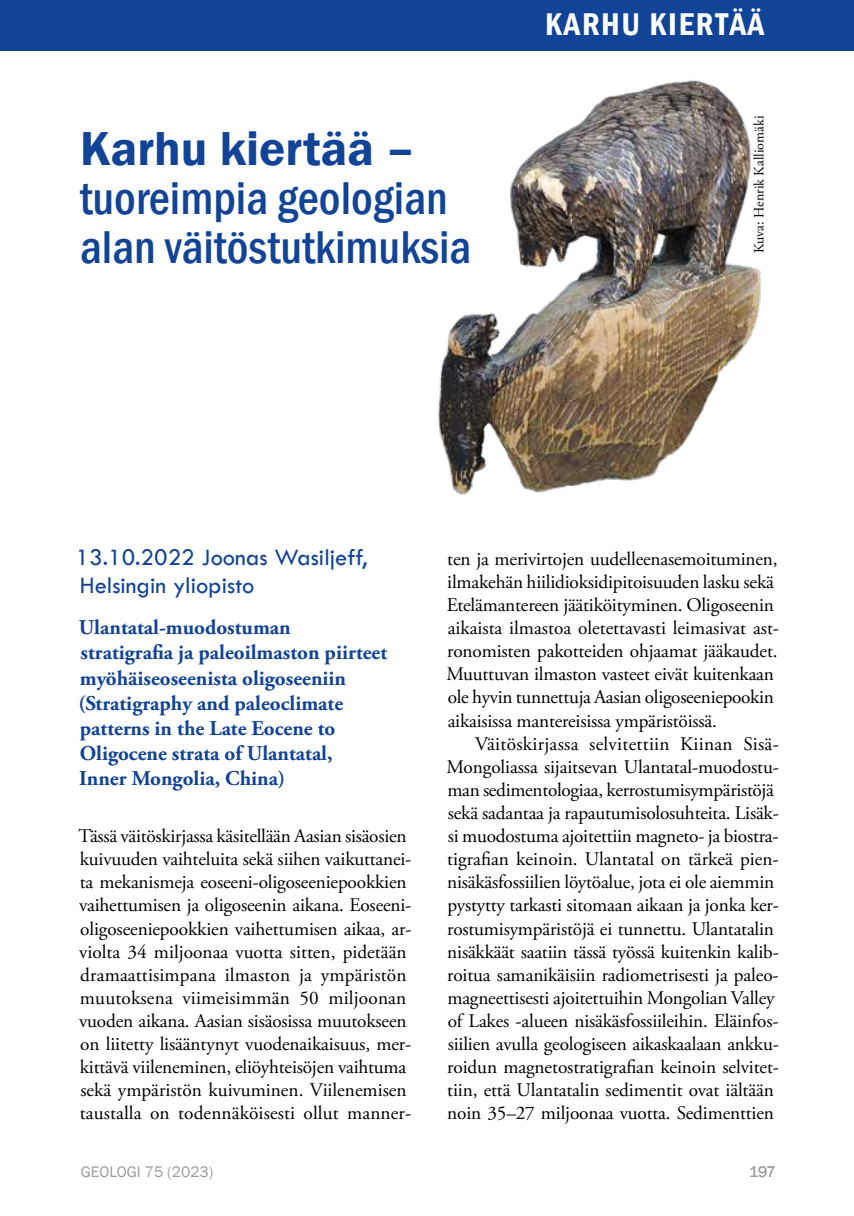
<style>
.page{position:relative;width:854px;height:1216px;background:#fff}
.page>*{position:absolute;margin:0;border:0;box-sizing:border-box;transform-origin:0 0}
.t1{font:600 49px "Franklin Gothic";color:#114396}
.t2{font:500 condensed 47.25px/49px "Franklin Gothic";color:#114396}
.t3{font:600 condensed 32.38px "Franklin Gothic";letter-spacing:.05em;color:#fff}
.t4{font:24.5px/28px "Tw Cen";color:#114396}
.t5{font:700 21px/25.2px "Adobe Garamond Pro";color:#114396}
.t6{font:19.25px/23.1px "Adobe Garamond Pro";letter-spacing:-.01em;color:#000}
.t7{font:15.75px "Franklin Gothic";color:#9d9d9c}
.t8{font:14px "Adobe Garamond Pro";letter-spacing:.005em;color:#000}
</style>
<div class="page">
<div style="left:0;top:0;width:853px;height:51px;background:#114396"></div>
<img style="left:438px;top:80px;width:322px;height:415px">
<p class="t1" style="left:80px;top:118px;width:336px">Karhu kiertää –</p>
<p class="t2" style="left:80px;top:173px;width:393px">tuoreimpia geologian alan väitöstutkimuksia</p>
<h3 class="t3" style="left:545px;top:3px;width:221px">KARHU KIERTÄÄ</h3>
<p class="t8" style="left:750px;top:253px;width:139px;rotate:-90deg">Kuva: Henrik Kalliomäki</p>
<p class="t4" style="left:76px;top:543px;width:293px">13.10.2022 Joonas Wasiljeff,<br>Helsingin yliopisto</p>
<p class="t5" style="left:78px;top:615px;width:310px">Ulantatal-muodostuman stratigrafa ja paleoilmaston piirteet myöhäiseoseenista oligoseeniin (Stratigraphy and paleoclimate patterns in the Late Eocene to<br>Oligocene strata of Ulantatal,<br>Inner Mongolia, China)</p>
<p class="t6" style="left:78px;top:825px;width:334px">Tässä väitöskirjassa käsitellään Aasian sisäosien kuivuuden vaihteluita sekä siihen vaikuttanei&shy;ta mekanismeja eoseeni-oligoseeniepookkien vaihettumisen ja oligoseenin aikana. Eoseeni&shy;oligoseeniepookkien vaihettumisen aikaa, ar&shy;violta 34 miljoonaa vuotta sitten, pidetään dramaattisimpana ilmaston ja ympäristön muutoksena viimeisimmän 50 miljoonan vuoden aikana. Aasian sisäosissa muutokseen on liitetty lisääntynyt vuodenaikaisuus, mer&shy;kittävä viileneminen, eliöyhteisöjen vaihtuma sekä ympäristön kuivuminen. Viilenemisen taustalla on todennäköisesti ollut manner-</p>
<p class="t6" style="left:446px;top:548px;width:334px">ten ja merivirtojen uudelleenasemoituminen, ilmakehän hiilidioksidipitoisuuden lasku sekä Etelämantereen jäätiköityminen. Oligoseenin aikaista ilmastoa oletettavasti leimasivat ast&shy;ronomisten pakotteiden ohjaamat jääkaudet.<br>Muuttuvan ilmaston vasteet eivät kuitenkaan ole hyvin tunnettuja Aasian oligoseeniepookin aikaisissa mantereisissa ympäristöissä.</p>
<p class="t6" style="left:446px;top:732px;width:334px;text-indent:29px">Väitöskirjassa selvitettiin Kiinan Sisä-Mongoliassa sijaitsevan Ulantatal-muodostu&shy;man sedimentologiaa, kerrostumisympäristöjä sekä sadantaa ja rapautumisolosuhteita. Lisäk&shy;si muodostuma ajoitettiin magneto- ja biostra&shy;tigrafan keinoin. Ulantatal on tärkeä pien&shy;nisäkäsfossiilien löytöalue, jota ei ole aiemmin pystytty tarkasti sitomaan aikaan ja jonka ker&shy;rostumisympäristöjä ei tunnettu. Ulantatalin nisäkkäät saatiin tässä työssä kuitenkin kalib&shy;roitua samanikäisiin radiometrisesti ja paleo&shy;magneettisesti ajoitettuihin Mongolian Valley of Lakes -alueen nisäkäsfossiileihin. Eläinfos&shy;siilien avulla geologiseen aikaskaalaan ankku&shy;roidun magnetostratigrafan keinoin selvitet&shy;tiin, että Ulantatalin sedimentit ovat iältään noin 35–27 miljoonaa vuotta. Sedimenttien</p>
<p class="t7" style="left:81px;top:1161px;width:134px">GEOLOGI 75 (2023)</p>
<p class="t7" style="left:749px;top:1161px;width:28px">197</p>
</div>
